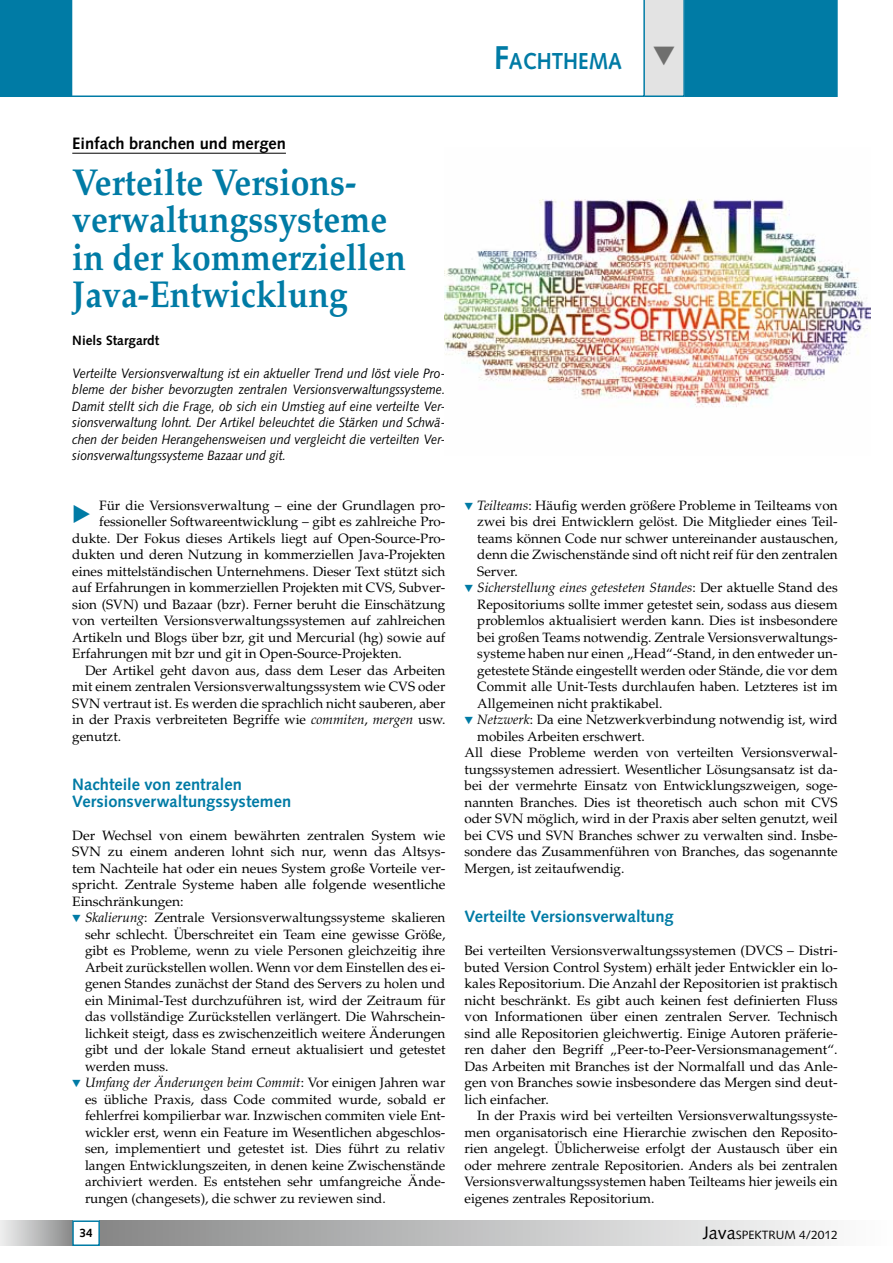
<style>
.page{position:relative;width:893px;height:1263px;background:#fff}
.page>*{position:absolute;margin:0;border:0;box-sizing:border-box;transform-origin:0 0}
.t1{font:700 37.5px/37.5px "Palatino";color:#007ba5;scale:.9 1}
.t2{font:23.4px "European Pi Three";color:#007ba5}
.t3{font:700 23.1px "Syntax";color:#007ba5;scale:.9 1}
.t4{font:700 16.5px/16.5px "Syntax";color:#007ba5}
.t5{font:700 16.5px "Syntax";color:#000}
.t6{font:13.5px/16.5px "Palatino";color:#000;text-align:justify}
.t7{font:italic 13.5px/16.5px "Syntax";color:#000;text-align:justify;scale:.9 1}
.t8{font:italic 13.5px "Palatino";color:#000}
.t9{font:700 13.5px "Syntax";color:#000}
.t10{font:12px "Syntax";color:#000}
.t11{font:700 12px "Syntax";color:#000}
.s1{font-size:33px}
.s2{font-style:italic}
.s3{font-family:"European Pi Three";font-size:10.5px;color:#007ba5}
.s4{font-family:"European Pi Three";font-style:normal;font-size:10.5px;color:#007ba5}
.s5{font-style:normal}
.s6{font-size:18px}
</style>
<div class="page">
<div style="left:0;top:1220px;width:72px;height:26px;background:linear-gradient(to right,#f0f0f0,#8c8d8d)"></div>
<div style="left:100px;top:1220px;width:793px;height:26px;background:linear-gradient(to right,#888989,#fff)"></div>
<div style="left:72px;top:1220px;width:28px;height:26px;border:2px solid #007ba5"></div>
<svg style="left:72px;top:0;width:571px;height:97px"></svg>
<div style="left:0;top:0;width:72px;height:97px;background:#007ba5"></div>
<hr style="left:72px;top:153px;width:214px;height:1px;background:#000">
<img style="left:444px;top:199px;width:426px;height:208px">
<svg style="left:643px;top:0;width:195px;height:97px;background:#2d8fb1"></svg>
<h3 class="t3" style="left:494px;top:48px;width:144px"><span class="s1">F</span>ACHTHEMA</h3>
<p class="t5" style="left:72px;top:133px;width:215px">Einfach branchen und mergen</p>
<h1 class="t1" style="left:72px;top:163px;width:372px">Verteilte Versions&shy;verwaltungssysteme in der kommerziellen<br>Java-Entwicklung</h1>
<p class="t9" style="left:72px;top:332px;width:88px">Niels Stargardt</p>
<p class="t7" style="left:72px;top:365px;width:416px">Verteilte Versionsverwaltung ist ein aktueller Trend und löst viele Pro&shy;bleme der bisher bevorzugten zentralen Versionsverwaltungssysteme.<br>Damit stellt sich die Frage, ob sich ein Umstieg auf eine verteilte Ver&shy;sionsverwaltung lohnt. Der Artikel beleuchtet die Stärken und Schwä&shy;chen der beiden Herangehensweisen und vergleicht die verteilten Ver&shy;sionsverwaltungssysteme Bazaar und git.</p>
<h2 class="t2" style="left:72px;top:498px;width:21px">E</h2>
<p class="t6" style="left:99px;top:497px;width:348px">Für die Versionsverwaltung – eine der Grundlagen pro-</p>
<p class="t6" style="left:99px;top:513px;width:348px">fessioneller Softwareentwicklung – gibt es zahlreiche Pro-</p>
<p class="t6" style="left:72px;top:530px;width:375px">dukte. Der Fokus dieses Artikels liegt auf Open-Source-Pro-</p>
<p class="t6" style="left:72px;top:546px;width:375px">dukten und deren Nutzung in kommerziellen Java-Projekten</p>
<p class="t6" style="left:72px;top:563px;width:375px">eines mittelständischen Unternehmens. Dieser Text stützt sich</p>
<p class="t6" style="left:72px;top:579px;width:375px">auf Erfahrungen in kommerziellen Projekten mit CVS, Subver-</p>
<p class="t6" style="left:72px;top:596px;width:375px">sion (SVN) und Bazaar (bzr). Ferner beruht die Einschätzung</p>
<p class="t6" style="left:72px;top:612px;width:375px">von verteilten Versionsverwaltungssystemen auf zahlreichen</p>
<p class="t6" style="left:72px;top:629px;width:375px">Artikeln und Blogs über bzr, git und Mercurial (hg) sowie auf</p>
<p class="t6" style="left:72px;top:645px;width:331px">Erfahrungen mit bzr und git in Open-Source-Projekten.</p>
<p class="t6" style="left:85px;top:662px;width:362px">Der Artikel geht davon aus, dass dem Leser das Arbeiten</p>
<p class="t6" style="left:72px;top:678px;width:375px">mit einem zentralen Versionsverwaltungssystem wie CVS oder</p>
<p class="t6" style="left:72px;top:695px;width:375px">SVN vertraut ist. Es werden die sprachlich nicht sauberen, aber</p>
<p class="t6" style="left:72px;top:711px;width:375px">in der Praxis verbreiteten Begriffe wie <span class="s2">commiten</span>, <span class="s2">mergen</span> usw.</p>
<p class="t6" style="left:72px;top:728px;width:50px">genutzt.</p>
<p class="t4" style="left:72px;top:776px;width:220px">Nachteile von zentralen<br>Versionsverwaltungssystemen</p>
<p class="t6" style="left:72px;top:827px;width:375px">Der Wechsel von einem bewährten zentralen System wie</p>
<p class="t6" style="left:72px;top:843px;width:375px">SVN zu einem anderen lohnt sich nur, wenn das Altsys-</p>
<p class="t6" style="left:72px;top:860px;width:375px">tem Nachteile hat oder ein neues System große Vorteile ver-</p>
<p class="t6" style="left:72px;top:876px;width:375px">spricht. Zentrale Systeme haben alle folgende wesentliche</p>
<p class="t6" style="left:72px;top:893px;width:113px">Einschränkungen:</p>
<p class="t6" style="left:72px;top:909px;width:375px"><span class="s3">H</span> <span class="s2">Skalierung</span>: Zentrale Versionsverwaltungssysteme skalieren</p>
<p class="t6" style="left:85px;top:926px;width:362px">sehr schlecht. Überschreitet ein Team eine gewisse Größe,</p>
<p class="t6" style="left:85px;top:942px;width:362px">gibt es Probleme, wenn zu viele Personen gleichzeitig ihre</p>
<p class="t6" style="left:85px;top:959px;width:362px">Arbeit zurückstellen wollen. Wenn vor dem Einstellen des ei-</p>
<p class="t6" style="left:85px;top:975px;width:362px">genen Standes zunächst der Stand des Servers zu holen und</p>
<p class="t6" style="left:85px;top:992px;width:362px">ein Minimal-Test durchzuführen ist, wird der Zeitraum für</p>
<p class="t6" style="left:85px;top:1008px;width:362px">das vollständige Zurückstellen verlängert. Die Wahrschein-</p>
<p class="t6" style="left:85px;top:1025px;width:362px">lichkeit steigt, dass es zwischenzeitlich weitere Änderungen</p>
<p class="t6" style="left:85px;top:1041px;width:362px">gibt und der lokale Stand erneut aktualisiert und getestet</p>
<p class="t6" style="left:85px;top:1058px;width:85px">werden muss.</p>
<p class="t8" style="left:72px;top:1075px;width:375px"><span class="s4">H</span> Umfang der Änderungen beim Commit<span class="s5">: Vor einigen Jahren war</span></p>
<p class="t6" style="left:85px;top:1091px;width:362px">es übliche Praxis, dass Code commited wurde, sobald er</p>
<p class="t6" style="left:85px;top:1107px;width:362px">fehlerfrei kompilierbar war. Inzwischen commiten viele Ent-</p>
<p class="t6" style="left:85px;top:1124px;width:362px">wickler erst, wenn ein Feature im Wesentlichen abgeschlos-</p>
<p class="t6" style="left:85px;top:1140px;width:362px">sen, implementiert und getestet ist. Dies führt zu relativ</p>
<p class="t6" style="left:85px;top:1157px;width:362px">langen Entwicklungszeiten, in denen keine Zwischenstände</p>
<p class="t6" style="left:85px;top:1173px;width:362px">archiviert werden. Es entstehen sehr umfangreiche Ände-</p>
<p class="t6" style="left:85px;top:1190px;width:302px">rungen (changesets), die schwer zu reviewen sind.</p>
<p class="t6" style="left:465px;top:497px;width:375px"><span class="s3">H</span> <span class="s2">Teilteams</span>: Häufig werden größere Probleme in Teilteams von</p>
<p class="t6" style="left:477px;top:513px;width:362px">zwei bis drei Entwicklern gelöst. Die Mitglieder eines Teil-</p>
<p class="t6" style="left:477px;top:530px;width:362px">teams können Code nur schwer untereinander austauschen,</p>
<p class="t6" style="left:477px;top:546px;width:362px">denn die Zwischenstände sind oft nicht reif für den zentralen</p>
<p class="t6" style="left:477px;top:563px;width:42px">Server.</p>
<p class="t8" style="left:465px;top:580px;width:375px"><span class="s4">H</span> Sicherstellung eines getesteten Standes<span class="s5">: Der aktuelle Stand des</span></p>
<p class="t6" style="left:477px;top:596px;width:362px">Repositoriums sollte immer getestet sein, sodass aus diesem</p>
<p class="t6" style="left:477px;top:612px;width:362px">problemlos aktualisiert werden kann. Dies ist insbesondere</p>
<p class="t6" style="left:477px;top:629px;width:362px">bei großen Teams notwendig. Zentrale Versionsverwaltungs-</p>
<p class="t6" style="left:477px;top:645px;width:362px">systeme haben nur einen „Head“-Stand, in den entweder un-</p>
<p class="t6" style="left:477px;top:662px;width:362px">getestete Stände eingestellt werden oder Stände, die vor dem</p>
<p class="t6" style="left:477px;top:678px;width:362px">Commit alle Unit-Tests durchlaufen haben. Letzteres ist im</p>
<p class="t6" style="left:477px;top:695px;width:187px">Allgemeinen nicht praktikabel.</p>
<p class="t6" style="left:465px;top:711px;width:375px"><span class="s3">H</span> <span class="s2">Netzwerk</span>: Da eine Netzwerkverbindung notwendig ist, wird</p>
<p class="t6" style="left:477px;top:728px;width:169px">mobiles Arbeiten erschwert.</p>
<p class="t6" style="left:465px;top:744px;width:375px">All diese Probleme werden von verteilten Versionsverwal-</p>
<p class="t6" style="left:465px;top:761px;width:375px">tungssystemen adressiert. Wesentlicher Lösungsansatz ist da-</p>
<p class="t6" style="left:465px;top:777px;width:375px">bei der vermehrte Einsatz von Entwicklungszweigen, soge-</p>
<p class="t6" style="left:465px;top:794px;width:375px">nannten Branches. Dies ist theoretisch auch schon mit CVS</p>
<p class="t6" style="left:465px;top:810px;width:375px">oder SVN möglich, wird in der Praxis aber selten genutzt, weil</p>
<p class="t6" style="left:465px;top:827px;width:375px">bei CVS und SVN Branches schwer zu verwalten sind. Insbe-</p>
<p class="t6" style="left:465px;top:843px;width:375px">sondere das Zusammenführen von Branches, das sogenannte</p>
<p class="t6" style="left:465px;top:860px;width:161px">Mergen, ist zeitaufwendig.</p>
<p class="t4" style="left:465px;top:908px;width:211px">Verteilte Versionsverwaltung</p>
<p class="t6" style="left:465px;top:942px;width:375px">Bei verteilten Versionsverwaltungssystemen (DVCS – Distri&shy;buted Version Control System) erhält jeder Entwickler ein lo&shy;kales Repositorium. Die Anzahl der Repositorien ist praktisch nicht beschränkt. Es gibt auch keinen fest definierten Fluss von Informationen über einen zentralen Server. Technisch sind alle Repositorien gleichwertig. Einige Autoren präferie&shy;ren daher den Begriff „Peer-to-Peer-Versionsmanagement“.<br>Das Arbeiten mit Branches ist der Normalfall und das Anle&shy;gen von Branches sowie insbesondere das Mergen sind deut&shy;lich einfacher.</p>
<p class="t6" style="left:465px;top:1107px;width:375px;text-indent:13px">In der Praxis wird bei verteilten Versionsverwaltungssyste&shy;men organisatorisch eine Hierarchie zwischen den Reposito&shy;rien angelegt. Üblicherweise erfolgt der Austausch über ein oder mehrere zentrale Repositorien. Anders als bei zentralen Versionsverwaltungssystemen haben Teilteams hier jeweils ein eigenes zentrales Repositorium.</p>
<p class="t11" style="left:79px;top:1226px;width:15px">34</p>
<p class="t10" style="left:703px;top:1227px;width:137px"><span class="s6">Java</span>SPEKTRUM 4/2012</p>
</div>
